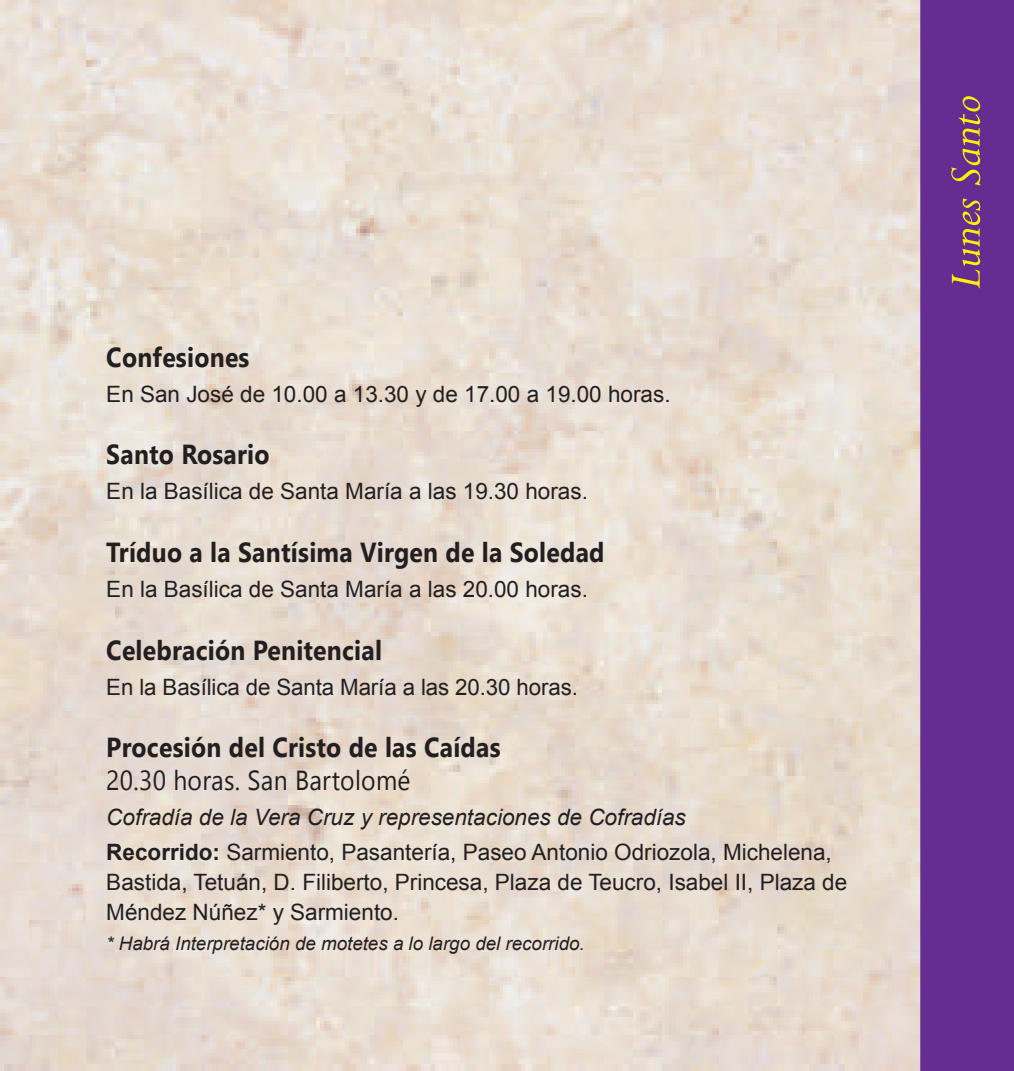
<style>
.page{position:relative;width:1014px;height:1071px;background:#fff}
.page>*{position:absolute;margin:0;border:0;box-sizing:border-box;transform-origin:0 0}
.t1{font:italic 50px "Perpetua";color:#fff101}
.t2{font:700 27.5px "Nirmala UI";letter-spacing:.01em;color:#231f20;scale:.9 1}
.t3{font:27.5px "Nirmala UI";letter-spacing:.01em;color:#231f20;scale:.9 1}
.t4{font:22.5px/35px "Arial";color:#231f20}
.t5{font:italic 18.75px "Arial";color:#231f20}
.s1{font-style:italic}
.s2{font-weight:700}
</style>
<div class="page">
<img style="left:0;top:0;width:920px;height:1070px">
<div style="left:920px;top:0;width:93px;height:1070px;background:#652d91"></div>
<p class="t2" style="left:106px;top:336px;width:161px">Confesiones</p>
<p class="t4" style="left:106px;top:376px;width:565px">En San José de 10.00 a 13.30 y de 17.00 a 19.00 horas.</p>
<p class="t2" style="left:106px;top:433px;width:183px">Santo Rosario</p>
<p class="t4" style="left:106px;top:474px;width:483px">En la Basílica de Santa María a las 19.30 horas.</p>
<p class="t2" style="left:106px;top:531px;width:555px">Tríduo a la Santísima Virgen de la Soledad</p>
<p class="t4" style="left:106px;top:571px;width:483px">En la Basílica de Santa María a las 20.00 horas.</p>
<p class="t2" style="left:106px;top:628px;width:308px">Celebración Penitencial</p>
<p class="t4" style="left:106px;top:669px;width:473px">En la Basílica de Santa María a las 20.30 horas.</p>
<p class="t2" style="left:106px;top:725px;width:439px">Procesión del Cristo de las Caídas</p>
<p class="t3" style="left:106px;top:758px;width:339px">20.30 horas. San Bartolomé</p>
<p class="t4" style="left:106px;top:799px;width:727px"><span class="s1">Cofradía de la Vera Cruz y representaciones de Cofradías<br></span><span class="s2">Recorrido:</span> Sarmiento, Pasantería, Paseo Antonio Odriozola, Michelena,</p>
<p class="t4" style="left:106px;top:867px;width:742px;line-height:30px">Bastida, Tetuán, D. Filiberto, Princesa, Plaza de Teucro, Isabel II, Plaza de<br>Méndez Núñez* y Sarmiento.</p>
<p class="t5" style="left:106px;top:931px;width:480px">* Habrá Interpretación de motetes a lo largo del recorrido.</p>
<h1 class="t1" style="left:933px;top:288px;width:195px;rotate:-90deg">Lunes Santo</h1>
</div>
